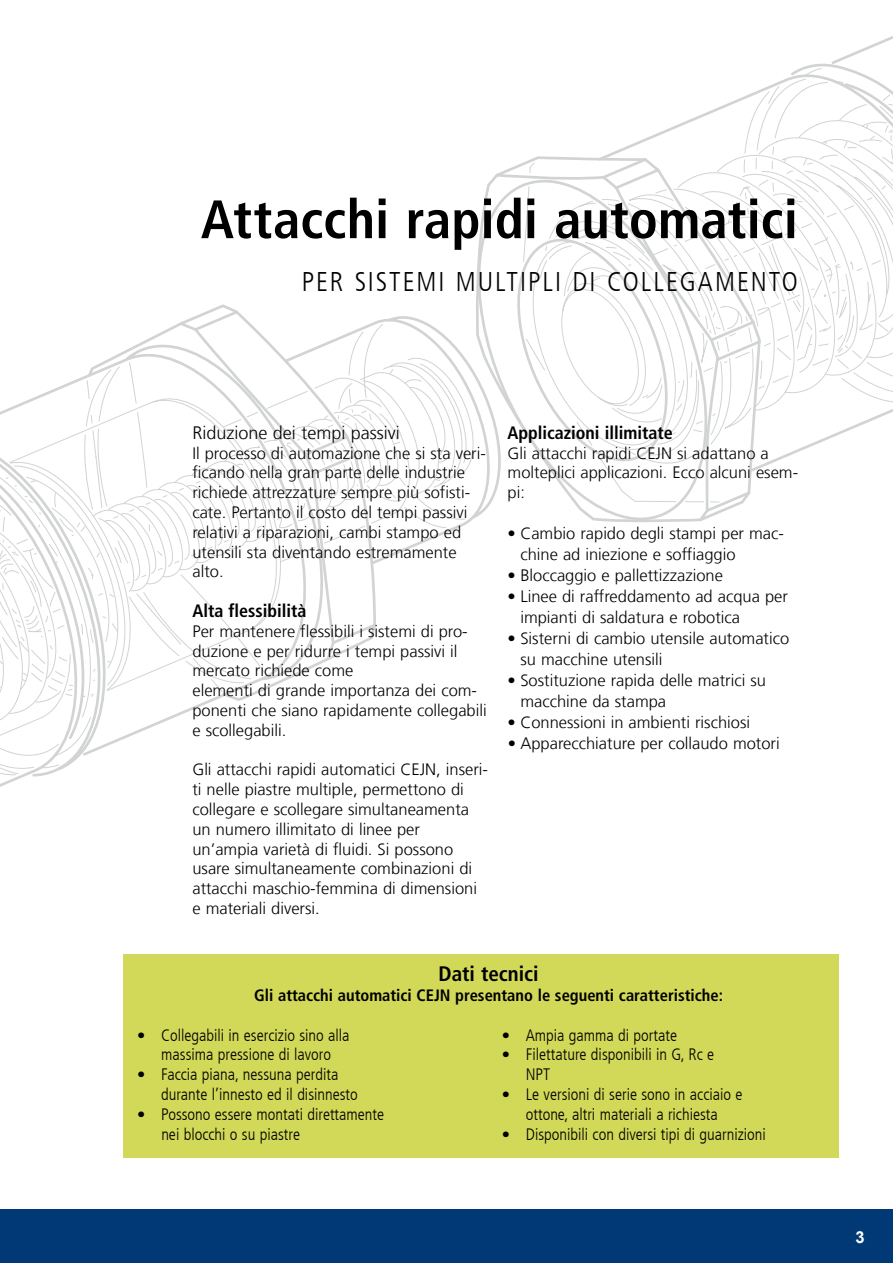
<style>
.page{position:relative;width:893px;height:1263px;background:#fff}
.page>*{position:absolute;margin:0;border:0;box-sizing:border-box;transform-origin:0 0}
.t1{font:700 condensed 54px "Frutiger LT Com";letter-spacing:.005em;color:#000}
.t2{font:300 condensed 27px "Frutiger LT Com";letter-spacing:.07em;color:#000}
.t3{font:700 condensed 21px "Frutiger LT Com";color:#000}
.t4{font:700 condensed 18px "Frutiger LT Com";color:#000}
.t5{font:300 18px "Frutiger LT Com";color:#000}
.t6{font:300 16.5px/19.8px "Frutiger LT Com";color:#000}
.t7{font:300 condensed 16.5px "Frutiger LT Com";color:#000}
.t8{font:700 condensed 16.5px "Frutiger LT Com";color:#000}
.t9{font:700 16.5px "Arial";color:#fff}
</style>
<div class="page">
<svg style="left:0;top:316px;width:461px;height:471px"></svg>
<svg style="left:0;top:304px;width:378px;height:474px"></svg>
<svg style="left:474px;top:60px;width:419px;height:463px"></svg>
<div style="left:123px;top:954px;width:715px;height:203px;background:#d2d857"></div>
<div style="left:0;top:1210px;width:893px;height:53px;background:#003976"></div>
<h1 class="t1" style="left:201px;top:187px;width:598px">Attacchi rapidi automatici</h1>
<h2 class="t2" style="left:302px;top:266px;width:497px">per sistemi multipli di collegamento</h2>
<p class="t5" style="left:192px;top:422px;width:209px">Riduzione dei tempi passivi</p>
<p class="t6" style="left:192px;top:443px;width:295px">Il processo di automazione che si sta veri&shy;ficando nella gran parte delle industrie richiede attrezzature sempre più sofisti&shy;cate. Pertanto il costo del tempi passivi relativi a riparazioni, cambi stampo ed utensili sta diventando estremamente alto.</p>
<p class="t4" style="left:192px;top:600px;width:116px">Alta flessibilità</p>
<p class="t6" style="left:192px;top:621px;width:296px">Per mantenere flessibili i sistemi di pro&shy;duzione e per ridurre i tempi passivi il mercato richiede come<br>elementi di grande importanza dei com&shy;ponenti che siano rapidamente collegabili e scollegabili.</p>
<p class="t6" style="left:192px;top:760px;width:297px">Gli attacchi rapidi automatici C EJN, inseri&shy;ti nelle piastre multiple, permettono di collegare e scollegare simultaneamenta un numero illimitato di linee per un’ampia varietà di fluidi. Si possono usare simultaneamente combinazioni di attacchi maschio-femmina di dimensioni e materiali diversi.</p>
<p class="t4" style="left:508px;top:422px;width:167px">Applicazioni illimitate</p>
<p class="t6" style="left:508px;top:443px;width:292px">Gli attacchi rapidi CEJN si adattano a molteplici applicazioni. Ecco alcuni esem&shy;pi:</p>
<p class="t6" style="left:520px;top:523px;width:265px;line-height:21px;text-indent:-13px">• Cambio rapido degli stampi per mac&shy;chine ad iniezione e soffiaggio</p>
<p class="t6" style="left:508px;top:565px;width:217px">• Bloccaggio e pallettizzazione</p>
<p class="t6" style="left:520px;top:586px;width:269px;line-height:21px;text-indent:-13px">• Linee di raffreddamento ad acqua per impianti di saldatura e robotica</p>
<p class="t6" style="left:520px;top:628px;width:270px;line-height:21px;text-indent:-13px">• Sisterni di cambio utensile automatico su macchine utensili</p>
<p class="t6" style="left:520px;top:670px;width:247px;line-height:21px;text-indent:-13px">• Sostituzione rapida delle matrici su macchine da stampa</p>
<p class="t6" style="left:508px;top:712px;width:244px">• Connessioni in ambienti rischiosi</p>
<p class="t6" style="left:508px;top:733px;width:274px">• Apparecchiature per collaudo motori</p>
<p class="t3" style="left:438px;top:961px;width:102px">Dati tecnici</p>
<p class="t8" style="left:254px;top:985px;width:470px">Gli attacchi automatici CEJN presentano le seguenti caratteristiche:</p>
<p class="t7" style="left:137px;top:1025px;width:214px">• Collegabili in esercizio sino alla</p>
<p class="t7" style="left:502px;top:1025px;width:177px">• Ampia gamma di portate</p>
<p class="t7" style="left:161px;top:1045px;width:171px">massima pressione di lavoro</p>
<p class="t7" style="left:502px;top:1045px;width:214px">• Filettature disponibili in G, Rc e</p>
<p class="t7" style="left:137px;top:1065px;width:203px">• Faccia piana, nessuna perdita</p>
<p class="t7" style="left:526px;top:1065px;width:26px">NPT</p>
<p class="t7" style="left:161px;top:1085px;width:198px">durante l’innesto ed il disinnesto</p>
<p class="t7" style="left:502px;top:1085px;width:242px">• Le versioni di serie sono in acciaio e</p>
<p class="t7" style="left:137px;top:1104px;width:248px">• Possono essere montati direttamente</p>
<p class="t7" style="left:526px;top:1104px;width:193px">ottone, altri materiali a richiesta</p>
<p class="t7" style="left:161px;top:1124px;width:140px">nei blocchi o su piastre</p>
<p class="t7" style="left:502px;top:1124px;width:266px">• Disponibili con diversi tipi di guarnizioni</p>
<p class="t9" style="left:855px;top:1226px;width:11px">3</p>
</div>
